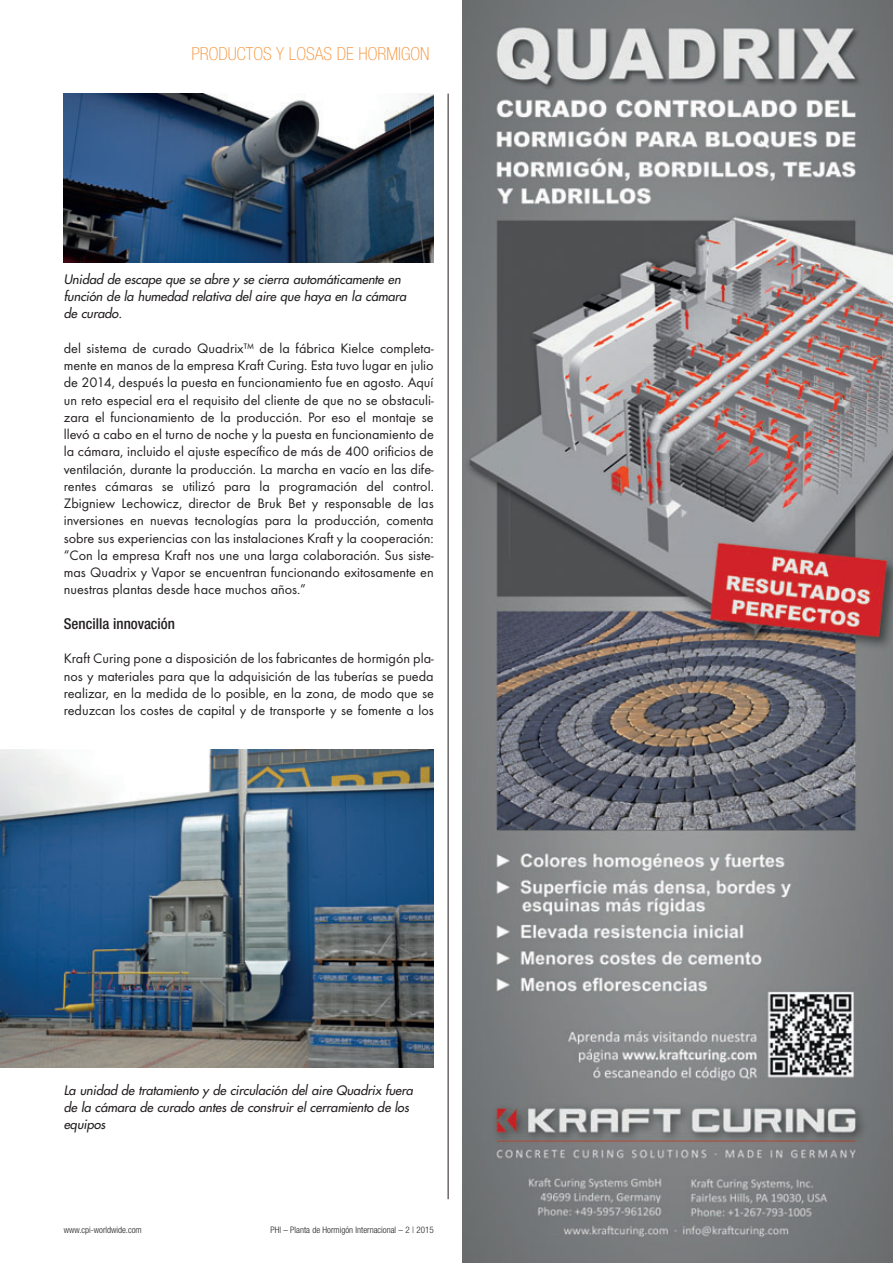
<style>
.page{position:relative;width:893px;height:1263px;background:#fff}
.page>*{position:absolute;margin:0;border:0;box-sizing:border-box;transform-origin:0 0}
.t1{font:100 condensed 18px "Helvetica Neue";color:#f69238}
.t2{font:500 condensed 15px "Helvetica Neue";color:#231f20}
.t3{font:14.25px/17.2px "Futura T";color:#231f20;text-align:justify}
.t4{font:italic 12.75px/17.2px "Futura";color:#231f20}
.t5{font:300 condensed 9px "Helvetica Neue";color:#231f20}
</style>
<div class="page">
<img style="left:462px;top:0;width:431px;height:1263px">
<img style="left:64px;top:94px;width:370px;height:169px">
<img style="left:1px;top:749px;width:433px;height:318px">
<hr style="left:448px;top:94px;width:1px;height:1105px;background:#231f20">
<p class="t1" style="left:192px;top:43px;width:239px">PRODUCTOS Y LOSAS DE HORMIGON</p>
<p class="t4" style="left:64px;top:270px;width:347px">Unidad de escape que se abre y se cierra automáticamente en función de la humedad relativa del aire que haya en la cámara de curado.</p>
<p class="t3" style="left:64px;top:339px;width:372px">del sistema de curado Quadrix™ de la fábrica Kielce completa&shy;mente en manos de la empresa Kraft Curing. Esta tuvo lugar en julio de 2014, después la puesta en funcionamiento fue en agosto. Aquí un reto especial era el requisito del cliente de que no se obstaculi&shy;zara el funcionamiento de la producción. Por eso el montaje se llevó a cabo en el turno de noche y la puesta en funcionamiento de la cámara, incluido el ajuste específico de más de 400 orificios de ventilación, durante la producción. La marcha en vacío en las dife&shy;rentes cámaras se utilizó para la programación del control.<br>Zbigniew Lechowicz, director de Bruk Bet y responsable de las inversiones en nuevas tecnologías para la producción, comenta sobre sus experiencias con las instalaciones Kraft y la cooperación: “Con la empresa Kraft nos une una larga colaboración. Sus siste&shy;mas Quadrix y Vapor se encuentran funcionando exitosamente en nuestras plantas desde hace muchos años.”</p>
<p class="t2" style="left:64px;top:615px;width:113px">Sencilla innovación</p>
<p class="t3" style="left:64px;top:650px;width:372px">Kraft Curing pone a disposición de los fabricantes de hormigón pla&shy;nos y materiales para que la adquisición de las tuberías se pueda realizar, en la medida de lo posible, en la zona, de modo que se reduzcan los costes de capital y de transporte y se fomente a los</p>
<p class="t4" style="left:64px;top:1081px;width:353px">La unidad de tratamiento y de circulación del aire Quadrix fuera de la cámara de curado antes de construir el cerramiento de los equipos</p>
<p class="t5" style="left:64px;top:1224px;width:79px">www.cpi-worldwide.com</p>
<p class="t5" style="left:270px;top:1224px;width:165px">PHI – Planta de Hormigón Internacional – 2 | 2015</p>
</div>
